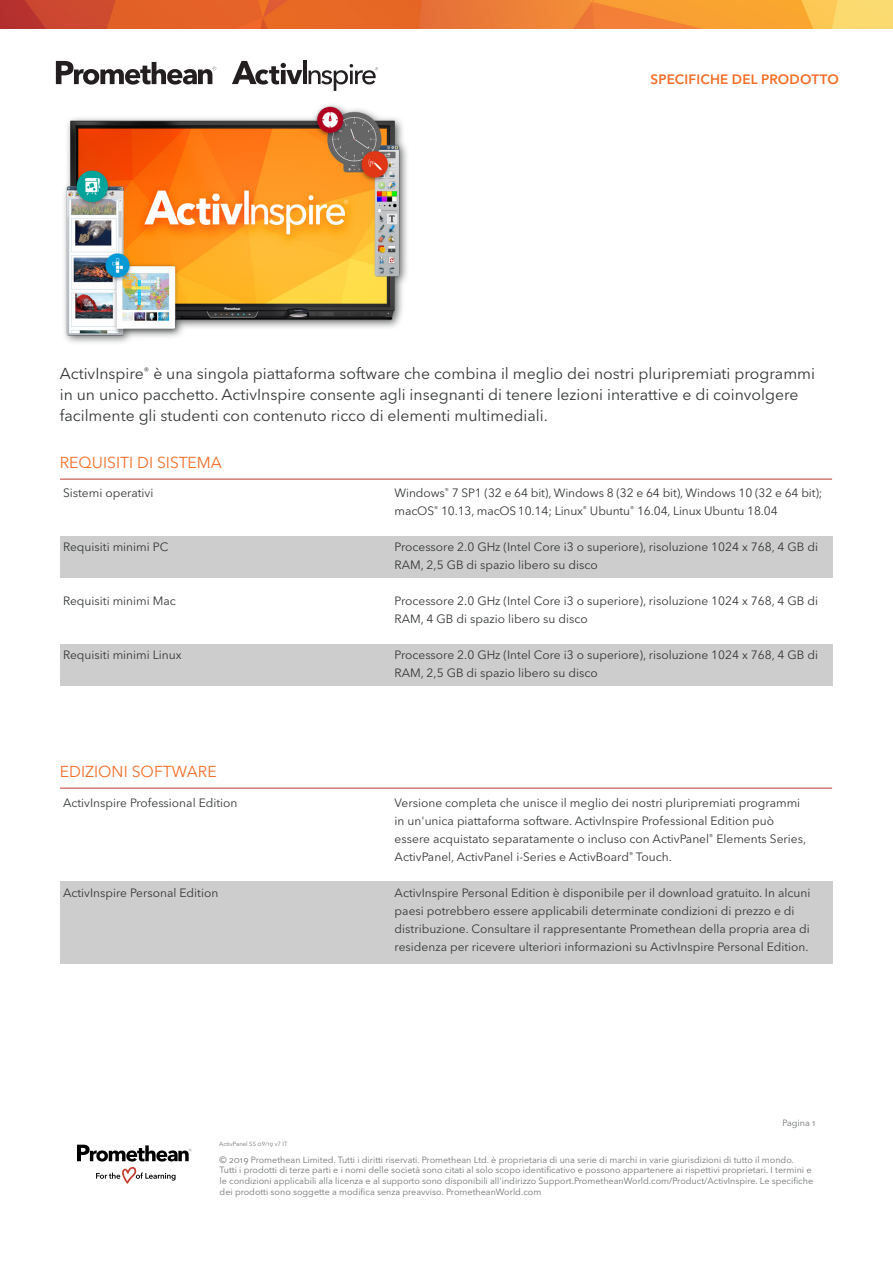
<style>
.page{position:relative;width:893px;height:1263px;background:#fff}
.page>*{position:absolute;margin:0;border:0;box-sizing:border-box;transform-origin:0 0}
.t1{font:15.75px/21px "Avenir Next LT Pro";color:#353738}
.t2{font:15.75px "Avenir Next LT Pro";color:#f36e28}
.t3{font:600 13.5px "Avenir Next LT Pro";letter-spacing:.015em;color:#f36e28}
.t4{font:12px/18px "Avenir Next LT Pro";color:#353738}
.t5{font:9px/10.8px "Avenir Next LT Pro";color:#727477}
.t6{font:6px "Avenir Next LT Pro";color:#727477}
</style>
<div class="page">
<div style="left:60px;top:536px;width:772px;height:42px;background:#cdcdcd"></div>
<div style="left:60px;top:644px;width:772px;height:42px;background:#cdcdcd"></div>
<div style="left:60px;top:881px;width:772px;height:83px;background:#cdcdcd"></div>
<hr style="left:60px;top:479px;width:772px;height:1px;background:#c33832">
<img style="left:0;top:0;width:893px;height:29px">
<div style="left:62px;top:101px;width:348px;height:244px;background:#353738;opacity:.75"></div>
<img style="left:62px;top:102px;width:342px;height:243px">
<svg style="left:56px;top:61px;width:160px;height:24px"></svg>
<svg style="left:77px;top:1145px;width:114px;height:39px"></svg>
<svg style="left:232px;top:61px;width:70px;height:24px"></svg>
<hr style="left:303px;top:61px;width:4px;height:23px;background:#231f20">
<svg style="left:308px;top:64px;width:70px;height:27px"></svg>
<hr style="left:60px;top:788px;width:772px;height:1px;background:#c33832">
<p class="t3" style="left:650px;top:71px;width:190px">SPECIFICHE DEL PRODOTTO</p>
<p class="t1" style="left:60px;top:363px;width:757px">ActivInspire<sup>®</sup> è una singola piattaforma software che combina il meglio dei nostri pluripremiati programmi in un unico pacchetto. ActivInspire consente agli insegnanti di tenere lezioni interattive e di coinvolgere facilmente gli studenti con contenuto ricco di elementi multimediali.</p>
<p class="t2" style="left:60px;top:454px;width:164px">REQUISITI DI SISTEMA</p>
<p class="t4" style="left:63px;top:484px;width:92px">Sistemi operativi</p>
<p class="t4" style="left:63px;top:538px;width:107px">Requisiti minimi PC</p>
<p class="t4" style="left:63px;top:592px;width:114px">Requisiti minimi Mac</p>
<p class="t4" style="left:63px;top:646px;width:120px">Requisiti minimi Linux</p>
<p class="t2" style="left:60px;top:762px;width:158px">EDIZIONI SOFTWARE</p>
<p class="t4" style="left:63px;top:794px;width:176px">ActivInspire Professional Edition</p>
<p class="t4" style="left:63px;top:884px;width:157px">ActivInspire Personal Edition</p>
<p class="t4" style="left:395px;top:484px;width:429px">Windows<sup>®</sup> 7 SP1 (32 e 64 bit), Windows 8 (32 e 64 bit), Windows 10 (32 e 64 bit); macOS<sup>®</sup> 10.13, macOS10.14; Linux<sup>®</sup> Ubuntu<sup>®</sup> 16.04, Linux Ubuntu 18.04</p>
<p class="t4" style="left:395px;top:538px;width:425px">Processore 2.0 GHz (Intel Core i3 o superiore), risoluzione 1024 x 768, 4 GB di<br>RAM, 2,5 GB di spazio libero su disco</p>
<p class="t4" style="left:395px;top:592px;width:425px">Processore 2.0 GHz (Intel Core i3 o superiore), risoluzione 1024 x 768, 4 GB di<br>RAM, 4 GB di spazio libero su disco</p>
<p class="t4" style="left:395px;top:646px;width:425px">Processore 2.0 GHz (Intel Core i3 o superiore), risoluzione 1024 x 768, 4 GB di<br>RAM, 2,5 GB di spazio libero su disco</p>
<p class="t4" style="left:395px;top:794px;width:413px">Versione completa che unisce il meglio dei nostri pluripremiati programmi in un'unica piattaforma software. ActivInspire Professional Edition può essere acquistato separatamente o incluso con ActivPanel<sup>®</sup> Elements Series, ActivPanel, ActivPanel i-Series e ActivBoard<sup>®</sup> Touch.</p>
<p class="t4" style="left:395px;top:884px;width:417px">ActivInspire Personal Edition è disponibile per il download gratuito. In alcuni paesi potrebbero essere applicabili determinate condizioni di prezzo e di distribuzione. Consultare il rappresentante Promethean della propria area di residenza per ricevere ulteriori informazioni su ActivInspire Personal Edition.</p>
<p class="t5" style="left:782px;top:1117px;width:35px">Pagina 1</p>
<p class="t6" style="left:219px;top:1140px;width:70px">ActivPanel SS 09/19 v7 IT</p>
<p class="t5" style="left:220px;top:1154px;width:595px">© 2019 Promethean Limited. Tutti i diritti riservati. Promethean Ltd. è proprietaria di una serie di marchi in varie giurisdizioni di tutto il mondo.<br>Tutti i prodotti di terze parti e i nomi delle società sono citati al solo scopo identificativo e possono appartenere ai rispettivi proprietari. I termini e le condizioni applicabili alla licenza e al supporto sono disponibili all'indirizzo Support.PrometheanWorld.com/Product/ActivInspire. Le specifiche dei prodotti sono soggette a modifica senza preavviso. PrometheanWorld.com</p>
</div>
